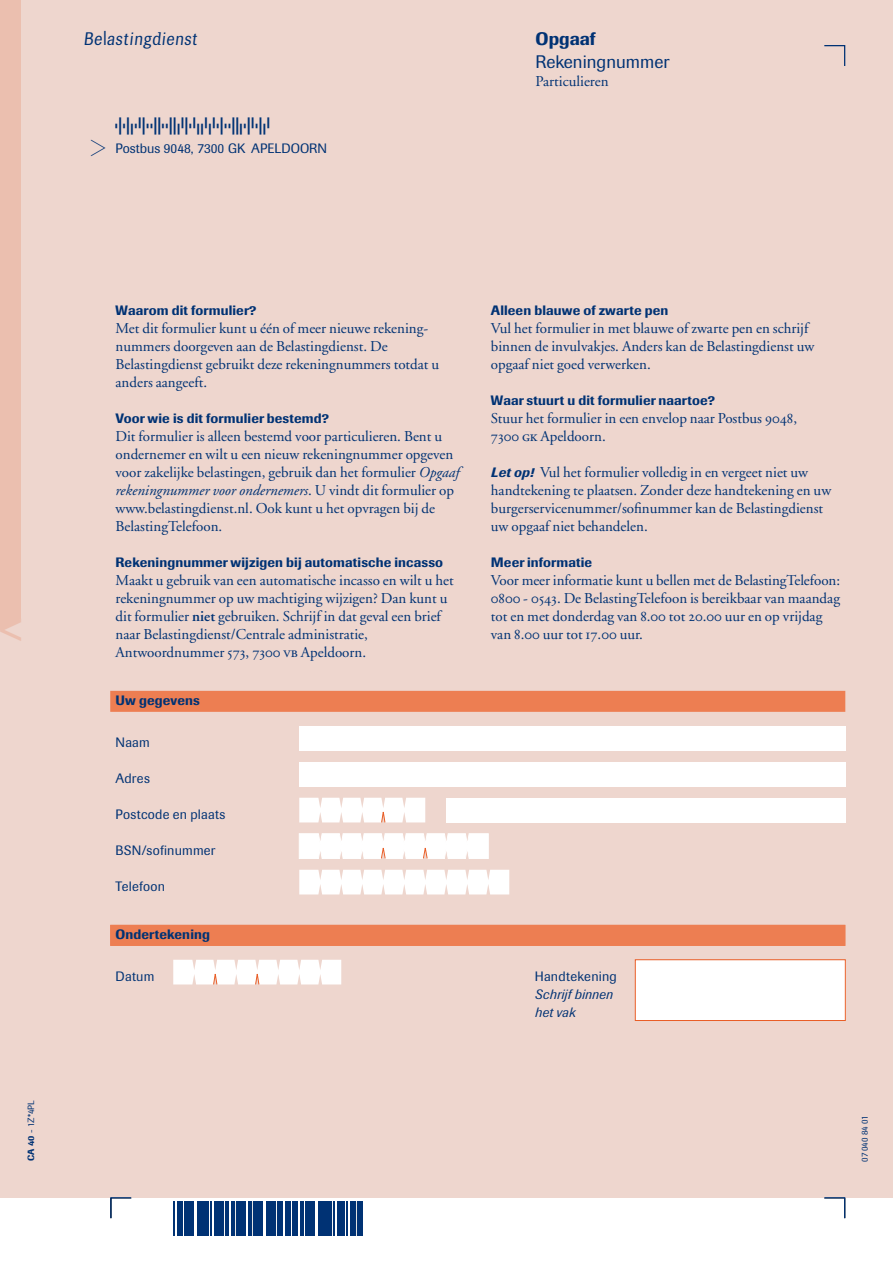
<style>
.page{position:relative;width:893px;height:1263px;background:#fff}
.page>*{position:absolute;margin:0;border:0;box-sizing:border-box;transform-origin:0 0}
.t1{font:500 31.5px "Imago BQ";color:#ebbfaf}
.t2{font:18px "Imago BQ";color:#003274}
.t3{font:500 18px "Imago BQ";color:#003274}
.t4{font:18px "B Dfont";color:#003274}
.t5{font:15px/18px "Adobe Garamond";color:#003274}
.t6{font:500 13.5px "Imago BQ";letter-spacing:.01em;color:#003274}
.t7{font:13.5px "Imago BQ";letter-spacing:.015em;color:#003274}
.t8{font:italic 13.5px/18px "Imago BQ";letter-spacing:.02em;color:#003274}
.t9{font:13.5px "B Dfont";color:#003274}
.t10{font:9px "Imago BQ";color:#003274}
.s1{font-weight:500}
.s2{font-style:italic}
.s3{font-weight:600}
.s4{font-family:"Adobe Garamond Exp"}
.s5{font-family:"Imago BQ";font-weight:500;font-style:italic;font-size:13.5px}
</style>
<div class="page">
<div style="left:0;top:0;width:893px;height:1197px;background:#eed6ce"></div>
<svg style="left:824px;top:45px;width:22px;height:21px"></svg>
<svg style="left:823px;top:1197px;width:23px;height:22px"></svg>
<svg style="left:110px;top:1197px;width:23px;height:22px"></svg>
<div style="left:0;top:0;width:21px;height:630px;background:#ebbfaf"></div>
<hr style="left:173px;top:1201px;width:1px;height:34px;background:#003274">
<hr style="left:178px;top:1201px;width:1px;height:34px;background:#003274">
<hr style="left:180px;top:1201px;width:3px;height:34px;background:#003274">
<hr style="left:184px;top:1201px;width:3px;height:34px;background:#003274">
<hr style="left:188px;top:1201px;width:1px;height:34px;background:#003274">
<hr style="left:191px;top:1201px;width:1px;height:34px;background:#003274">
<hr style="left:193px;top:1201px;width:1px;height:34px;background:#003274">
<hr style="left:197px;top:1201px;width:3px;height:34px;background:#003274">
<hr style="left:201px;top:1201px;width:4px;height:34px;background:#003274">
<hr style="left:206px;top:1201px;width:1px;height:34px;background:#003274">
<hr style="left:208px;top:1201px;width:1px;height:34px;background:#003274">
<hr style="left:210px;top:1201px;width:1px;height:34px;background:#003274">
<hr style="left:214px;top:1201px;width:1px;height:34px;background:#003274">
<hr style="left:216px;top:1201px;width:4px;height:34px;background:#003274">
<hr style="left:221px;top:1201px;width:3px;height:34px;background:#003274">
<hr style="left:225px;top:1201px;width:1px;height:34px;background:#003274">
<hr style="left:227px;top:1201px;width:1px;height:34px;background:#003274">
<hr style="left:232px;top:1201px;width:3px;height:34px;background:#003274">
<hr style="left:236px;top:1201px;width:3px;height:34px;background:#003274">
<hr style="left:240px;top:1201px;width:1px;height:34px;background:#003274">
<hr style="left:242px;top:1201px;width:1px;height:34px;background:#003274">
<hr style="left:245px;top:1201px;width:1px;height:34px;background:#003274">
<hr style="left:249px;top:1201px;width:3px;height:34px;background:#003274">
<hr style="left:253px;top:1201px;width:1px;height:34px;background:#003274">
<hr style="left:255px;top:1201px;width:4px;height:34px;background:#003274">
<hr style="left:260px;top:1201px;width:1px;height:34px;background:#003274">
<hr style="left:262px;top:1201px;width:1px;height:34px;background:#003274">
<hr style="left:266px;top:1201px;width:3px;height:34px;background:#003274">
<hr style="left:270px;top:1201px;width:4px;height:34px;background:#003274">
<hr style="left:275px;top:1201px;width:1px;height:34px;background:#003274">
<hr style="left:277px;top:1201px;width:3px;height:34px;background:#003274">
<hr style="left:281px;top:1201px;width:1px;height:34px;background:#003274">
<hr style="left:286px;top:1201px;width:1px;height:34px;background:#003274">
<hr style="left:288px;top:1201px;width:3px;height:34px;background:#003274">
<hr style="left:292px;top:1201px;width:1px;height:34px;background:#003274">
<hr style="left:294px;top:1201px;width:1px;height:34px;background:#003274">
<hr style="left:296px;top:1201px;width:1px;height:34px;background:#003274">
<hr style="left:301px;top:1201px;width:3px;height:34px;background:#003274">
<hr style="left:305px;top:1201px;width:1px;height:34px;background:#003274">
<hr style="left:307px;top:1201px;width:3px;height:34px;background:#003274">
<hr style="left:311px;top:1201px;width:2px;height:34px;background:#003274">
<hr style="left:314px;top:1201px;width:1px;height:34px;background:#003274">
<hr style="left:318px;top:1201px;width:3px;height:34px;background:#003274">
<hr style="left:322px;top:1201px;width:4px;height:34px;background:#003274">
<hr style="left:327px;top:1201px;width:1px;height:34px;background:#003274">
<hr style="left:329px;top:1201px;width:3px;height:34px;background:#003274">
<hr style="left:333px;top:1201px;width:1px;height:34px;background:#003274">
<hr style="left:337px;top:1201px;width:1px;height:34px;background:#003274">
<hr style="left:340px;top:1201px;width:1px;height:34px;background:#003274">
<hr style="left:342px;top:1201px;width:3px;height:34px;background:#003274">
<hr style="left:346px;top:1201px;width:1px;height:34px;background:#003274">
<hr style="left:350px;top:1201px;width:1px;height:34px;background:#003274">
<hr style="left:353px;top:1201px;width:3px;height:34px;background:#003274">
<hr style="left:357px;top:1201px;width:3px;height:34px;background:#003274">
<hr style="left:361px;top:1201px;width:1px;height:34px;background:#003274">
<div style="left:110px;top:691px;width:735px;height:21px;background:#ed7e52"></div>
<div style="left:110px;top:925px;width:735px;height:21px;background:#ed7e52"></div>
<div style="left:299px;top:726px;width:546px;height:24px;background:#fff"></div>
<svg style="left:299px;top:870px;width:210px;height:24px;background:#fdfcfb"></svg>
<svg style="left:299px;top:833px;width:190px;height:26px;background:#fdfbfa"></svg>
<svg style="left:173px;top:960px;width:168px;height:25px;background:#fdfaf8"></svg>
<div style="left:635px;top:960px;width:210px;height:60px;background:#fff"></div>
<div style="left:635px;top:959px;width:210px;height:62px;border:1px solid #e95e27"></div>
<div style="left:299px;top:762px;width:546px;height:24px;background:#fff"></div>
<svg style="left:299px;top:798px;width:126px;height:25px;background:#fdfaf9"></svg>
<div style="left:446px;top:798px;width:399px;height:24px;background:#fff"></div>
<p class="t4" style="left:85px;top:27px;width:114px">12345</p>
<p class="t3" style="left:536px;top:28px;width:61px">Opgaaf</p>
<p class="t2" style="left:536px;top:51px;width:135px">Rekeningnummer</p>
<p class="t5" style="left:536px;top:72px;width:75px">Particulieren</p>
<p class="t9" style="left:91px;top:140px;width:16px">9</p>
<p class="t7" style="left:116px;top:140px;width:213px">Postbus 9048, 7300 GK APELDOORN</p>
<h1 class="t1" style="left:0;top:611px;width:23px">&lt;</h1>
<p class="t10" style="left:26px;top:1161px;width:62px;rotate:-90deg"><span class="s1">CA 40</span> - 1 Z*4PL</p>
<p class="t6" style="left:116px;top:302px;width:143px">Waarom dit formulier?</p>
<p class="t5" style="left:116px;top:320px;width:325px">Met dit formulier kunt u één of meer nieuwe rekening&shy;nummers doorgeven aan de Belastingdienst. De Belastingdienst gebruikt deze rekeningnummers totdat u anders aangeeft.</p>
<p class="t6" style="left:116px;top:410px;width:215px">Voor wie is dit formulier bestemd?</p>
<p class="t5" style="left:116px;top:428px;width:345px">Dit formulier is alleen bestemd voor particulieren. Bent u ondernemer en wilt u een nieuw rekeningnummer opgeven voor zakelijke belastingen, gebruik dan het formulier <span class="s2">Opgaaf rekeningnummer voor ondernemers</span>. U vindt dit formulier op www.belastingdienst.nl. Ook kunt u het opvragen bij de BelastingTelefoon.</p>
<p class="t6" style="left:116px;top:554px;width:329px">Rekeningnummer wijzigen bij automatische incasso</p>
<p class="t5" style="left:116px;top:572px;width:340px">Maakt u gebruik van een automatische incasso en wilt u het rekeningnummer op uw machtiging wijzigen? Dan kunt u dit formulier <span class="s3">niet</span> gebruiken. Schrijf in dat geval een brief naar Belastingdienst/Centrale administratie, Antwoordnummer <span class="s4">573</span>, <span class="s4">7300 vb</span> Apeldoorn.</p>
<p class="t6" style="left:116px;top:692px;width:86px">Uw gegevens</p>
<p class="t7" style="left:116px;top:734px;width:36px">Naam</p>
<p class="t7" style="left:116px;top:770px;width:36px">Adres</p>
<p class="t7" style="left:116px;top:806px;width:111px">Postcode en plaats</p>
<p class="t7" style="left:116px;top:842px;width:101px">BSN/sofinummer</p>
<p class="t7" style="left:116px;top:878px;width:51px">Telefoon</p>
<p class="t6" style="left:491px;top:302px;width:179px">Alleen blauwe of zwarte pen</p>
<p class="t5" style="left:491px;top:320px;width:325px">Vul het formulier in met blauwe of zwarte pen en schrijf binnen de invulvakjes. Anders kan de Belastingdienst uw opgaaf niet goed verwerken.</p>
<p class="t6" style="left:491px;top:392px;width:226px">Waar stuurt u dit formulier naartoe?</p>
<p class="t5" style="left:491px;top:410px;width:308px">Stuur het formulier in een envelop naar Postbus <span class="s4">9048</span>,<br><span class="s4">7300 gk</span> Apeldoorn.</p>
<p class="t5" style="left:491px;top:464px;width:342px"><span class="s5">Let op!</span> Vul het formulier volledig in en vergeet niet uw handtekening te plaatsen. Zonder deze handtekening en uw burgerservicenummer/sofinummer kan de Belastingdienst uw opgaaf niet behandelen.</p>
<p class="t6" style="left:491px;top:554px;width:103px">Meer informatie</p>
<p class="t5" style="left:491px;top:572px;width:351px">Voor meer informatie kunt u bellen met de BelastingTelefoon:<br><span class="s4">0800 - 0543</span>. De BelastingTelefoon is bereikbaar van maandag tot en met donderdag van <span class="s4">8.00</span> tot <span class="s4">20.00</span> uur en op vrijdag van <span class="s4">8.00</span> uur tot <span class="s4">17.00</span> uur.</p>
<p class="t6" style="left:116px;top:926px;width:96px">Ondertekening</p>
<p class="t7" style="left:116px;top:968px;width:40px">Datum</p>
<p class="t7" style="left:535px;top:968px;width:84px">Handtekening</p>
<p class="t8" style="left:535px;top:985px;width:79px">Schrijf binnen het vak</p>
<p class="t10" style="left:859px;top:1161px;width:44px;rotate:-90deg">07 040 84 0</p>
</div>
